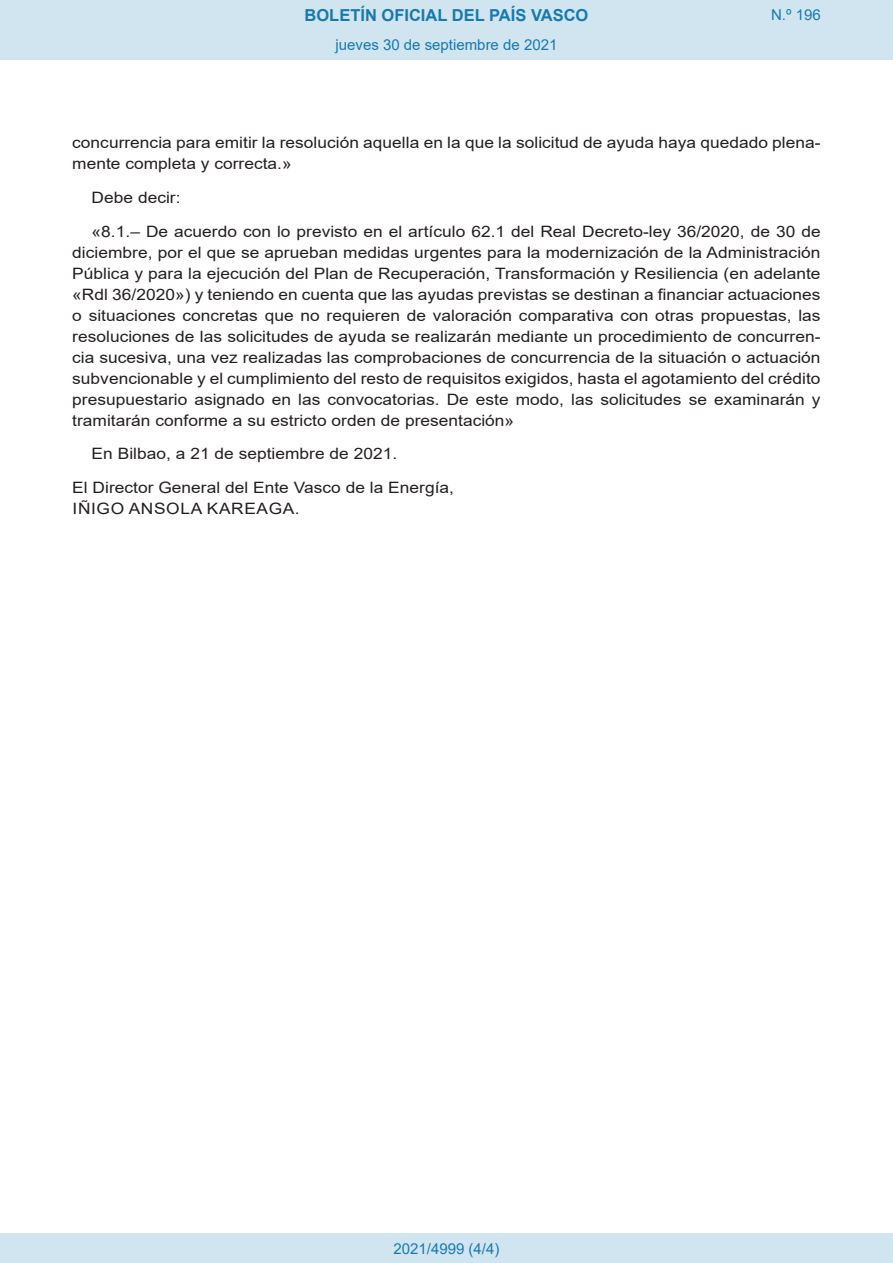
<style>
.page{position:relative;width:893px;height:1263px;background:#fff}
.page>*{position:absolute;margin:0;border:0;box-sizing:border-box;transform-origin:0 0}
.t1{font:700 16.5px "Arial";color:#1879ad}
.BOPVDetalle{font:15.6px/21px "Arial";color:#231f20;scale:1.11 1}
.BOPVFirmaPuesto{font:15.6px "Arial";color:#231f20;scale:1.11 1}
.BOPVFirmaLugFec{font:15.6px "Arial";color:#231f20;scale:1.11 1}
.BOPVFirmaNombre{font:15.6px "Arial";letter-spacing:.035em;color:#231f20;scale:1.11 1}
.Paginacion_Centro{font:15px "Arial";color:#1879ad}
</style>
<div class="page">
<div style="left:0;top:0;width:893px;height:60px;background:#d0e5f0"></div>
<div style="left:0;top:1233px;width:893px;height:30px;background:#d0e5f0"></div>
<p class="t1" style="left:305px;top:3px;width:285px">BOLETÍN OFICIAL DEL PAÍS VASCO</p>
<p class="Paginacion_Centro" style="left:336px;top:35px;width:223px">jueves 30 de septiembre de 2021</p>
<p class="Paginacion_Centro" style="left:771px;top:5px;width:51px">N.º 196</p>
<p class="BOPVDetalle" style="left:72px;top:132px;width:676px">concurrencia para emitir la resolución aquella en la que la solicitud de ayuda haya quedado plena&shy;mente completa y correcta.»</p>
<p class="BOPVDetalle" style="left:92px;top:187px;width:82px">Debe decir:</p>
<p class="BOPVDetalle" style="left:72px;top:221px;width:676px;text-align:justify;text-indent:19px">«8.1.– De acuerdo con lo previsto en el artículo 62.1 del Real Decreto-ley 36/2020, de 30 de diciembre, por el que se aprueban medidas urgentes para la modernización de la Administración Pública y para la ejecución del Plan de Recuperación, Transformación y Resiliencia (en adelante «Rdl 36/2020») y teniendo en cuenta que las ayudas previstas se destinan a financiar actuaciones o situaciones concretas que no requieren de valoración comparativa con otras propuestas, las resoluciones de las solicitudes de ayuda se realizarán mediante un procedimiento de concurren&shy;cia sucesiva, una vez realizadas las comprobaciones de concurrencia de la situación o actuación subvencionable y el cumplimiento del resto de requisitos exigidos, hasta el agotamiento del crédito presupuestario asignado en las convocatorias. De este modo, las solicitudes se examinarán y tramitarán conforme a su estricto orden de presentación»</p>
<p class="BOPVFirmaLugFec" style="left:92px;top:443px;width:277px">En Bilbao, a 21 de septiembre de 2021.</p>
<p class="BOPVFirmaPuesto" style="left:72px;top:477px;width:345px">El Director General del Ente Vasco de la Energía,</p>
<p class="BOPVFirmaNombre" style="left:73px;top:498px;width:206px">IÑIGO ANSOLA KAREAGA.</p>
<p class="Paginacion_Centro" style="left:393px;top:1238px;width:107px">2021/4999 (4/4)</p>
</div>
